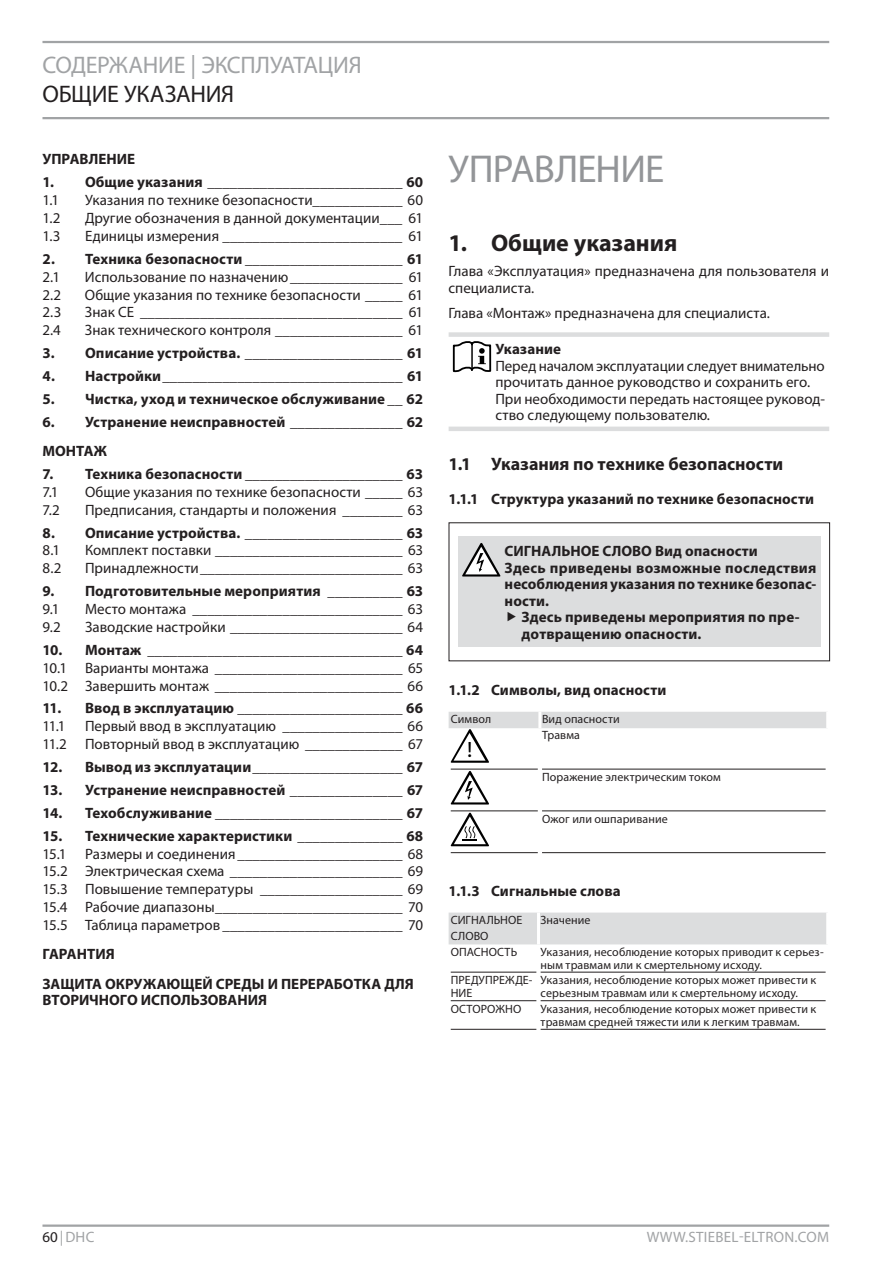
<style>
.page{position:relative;width:893px;height:1263px;background:#fff}
.page>*{position:absolute;margin:0;border:0;box-sizing:border-box;transform-origin:0 0}
.t1{font:39px "Myriad Pro";letter-spacing:-.02em;color:#939598}
.t2{font:24px "Myriad Pro";letter-spacing:-.015em;color:#a1a3a5}
.t3{font:700 24px "Myriad Pro";color:#231f20}
.t4{font:24px "Myriad Pro";letter-spacing:-.015em;color:#231f20}
.t5{font:22.5px "STE Info Text";color:#000}
.t6{font:700 18px "Myriad Pro";color:#231f20}
.t7{font:15px/17.9px "Myriad Pro";color:#231f20}
.t8{font:700 15px/16.5px "Myriad Pro";letter-spacing:.005em;color:#231f20}
.t9{font:15px "Myriad Pro";letter-spacing:.02em;color:#a1a3a5}
.t10{font:12px/13.2px "Myriad Pro";letter-spacing:.01em;color:#231f20}
.s1{color:#231f20}
</style>
<div class="page">
<hr style="left:42px;top:1225px;width:787px;height:2px;background:#a1a3a5">
<hr style="left:42px;top:41px;width:787px;height:2px;background:#a1a3a5">
<hr style="left:42px;top:117px;width:787px;height:2px;background:#a1a3a5">
<div style="left:449px;top:332px;width:380px;height:5px;background:#dcddde"></div>
<hr style="left:449px;top:427px;width:380px;height:4px;background:#dcddde">
<svg style="left:453px;top:341px;width:38px;height:31px"></svg>
<hr style="left:471px;top:344px;width:2px;height:25px;background:#000">
<div style="left:458px;top:536px;width:363px;height:111px;background:#dcddde"></div>
<svg style="left:462px;top:543px;width:38px;height:34px"></svg>
<hr style="left:451px;top:769px;width:87px;height:1px;background:#231f20">
<hr style="left:542px;top:769px;width:283px;height:1px;background:#231f20">
<hr style="left:451px;top:811px;width:87px;height:1px;background:#231f20">
<hr style="left:542px;top:811px;width:283px;height:1px;background:#231f20">
<hr style="left:451px;top:852px;width:87px;height:1px;background:#231f20">
<hr style="left:542px;top:852px;width:283px;height:1px;background:#231f20">
<div style="left:449px;top:913px;width:377px;height:31px;background:#dcddde"></div>
<hr style="left:537px;top:913px;width:3px;height:31px;background:#fff">
<hr style="left:451px;top:972px;width:85px;height:1px;background:#231f20">
<hr style="left:541px;top:972px;width:284px;height:1px;background:#231f20">
<hr style="left:451px;top:1000px;width:85px;height:1px;background:#231f20">
<hr style="left:541px;top:1000px;width:284px;height:1px;background:#231f20">
<hr style="left:451px;top:1029px;width:85px;height:1px;background:#231f20">
<hr style="left:541px;top:1029px;width:284px;height:1px;background:#231f20">
<svg style="left:449px;top:712px;width:377px;height:51px"></svg>
<svg style="left:451px;top:771px;width:38px;height:34px"></svg>
<svg style="left:451px;top:813px;width:38px;height:33px"></svg>
<h2 class="t2" style="left:42px;top:56px;width:321px">СОДЕРЖАНИЕ | ЭКСПЛУАТАЦИЯ</h2>
<h2 class="t4" style="left:42px;top:85px;width:193px">ОБЩИЕ УКАЗАНИЯ</h2>
<p class="t8" style="left:42px;top:152px;width:94px">УПРАВЛЕНИЕ</p>
<p class="t8" style="left:42px;top:175px;width:382px">1. Общие указания __________________________ 60</p>
<p class="t7" style="left:42px;top:192px;width:18px">1.1</p>
<p class="t7" style="left:85px;top:192px;width:340px">Указания по технике безопасности____________ 60</p>
<p class="t7" style="left:42px;top:210px;width:20px">1.2</p>
<p class="t7" style="left:85px;top:210px;width:340px">Другие обозначения в данной документации ___ 61</p>
<p class="t7" style="left:42px;top:228px;width:20px">1.3</p>
<p class="t7" style="left:85px;top:228px;width:339px">Единицы измерения ________________________ 61</p>
<p class="t8" style="left:42px;top:252px;width:382px">2. Техника безопасности _____________________ 61</p>
<p class="t7" style="left:42px;top:269px;width:19px">2.1</p>
<p class="t7" style="left:85px;top:269px;width:340px">Использование по назначению _______________ 61</p>
<p class="t7" style="left:42px;top:287px;width:20px">2.2</p>
<p class="t7" style="left:85px;top:287px;width:340px">Общие указания по технике безопасности _____ 61</p>
<p class="t7" style="left:43px;top:304px;width:20px">2.3</p>
<p class="t7" style="left:85px;top:304px;width:340px">Знак CE ___________________________________ 61</p>
<p class="t7" style="left:43px;top:322px;width:20px">2.4</p>
<p class="t7" style="left:85px;top:322px;width:340px">Знак технического контроля _________________ 61</p>
<p class="t8" style="left:43px;top:346px;width:382px">3. Описание устройства. _____________________ 61</p>
<p class="t8" style="left:43px;top:369px;width:382px">4. Настройки ________________________________ 61</p>
<p class="t8" style="left:43px;top:392px;width:382px">5. Чистка, уход и техническое обслуживание __ 62</p>
<p class="t8" style="left:43px;top:408px;width:382px;line-height:29.2px">6. Устранение неисправностей _______________ 62<br>МОНТАЖ</p>
<p class="t8" style="left:43px;top:467px;width:382px">7. Техника безопасности _____________________ 63</p>
<p class="t7" style="left:43px;top:484px;width:18px">7.1</p>
<p class="t7" style="left:85px;top:484px;width:339px">Общие указания по технике безопасности _____ 63</p>
<p class="t7" style="left:43px;top:502px;width:19px">7.2</p>
<p class="t7" style="left:85px;top:502px;width:339px">Предписания, стандарты и положения ________ 63</p>
<p class="t8" style="left:43px;top:525px;width:382px">8. Описание устройства. _____________________ 63</p>
<p class="t7" style="left:43px;top:542px;width:19px">8.1</p>
<p class="t7" style="left:85px;top:542px;width:340px">Комплект поставки _________________________ 63</p>
<p class="t7" style="left:43px;top:560px;width:20px">8.2</p>
<p class="t7" style="left:85px;top:560px;width:340px">Принадлежности ___________________________ 63</p>
<p class="t8" style="left:43px;top:584px;width:382px">9. Подготовительные мероприятия __________ 63</p>
<p class="t7" style="left:43px;top:601px;width:19px">9.1</p>
<p class="t7" style="left:85px;top:601px;width:340px">Место монтажа ____________________________ 63</p>
<p class="t7" style="left:43px;top:619px;width:20px">9.2</p>
<p class="t7" style="left:85px;top:619px;width:339px">Заводские настройки _______________________ 64</p>
<p class="t8" style="left:43px;top:643px;width:382px">10. Монтаж __________________________________ 64</p>
<p class="t7" style="left:43px;top:660px;width:382px">10.1 Варианты монтажа _________________________ 65<br>10.2 Завершить монтаж _________________________ 66</p>
<p class="t8" style="left:43px;top:701px;width:382px">11. Ввод в эксплуатацию ______________________ 66</p>
<p class="t7" style="left:43px;top:718px;width:25px">11.1</p>
<p class="t7" style="left:43px;top:718px;width:382px;text-align:right">Первый ввод в эксплуатацию ________________ 66<br>11.2 Повторный ввод в эксплуатацию _____________ 67</p>
<p class="t8" style="left:43px;top:760px;width:382px">12. Вывод из эксплуатации ____________________ 67</p>
<p class="t8" style="left:43px;top:783px;width:382px">13. Устранение неисправностей _______________ 67</p>
<p class="t8" style="left:43px;top:806px;width:382px">14. Техобслуживание _________________________ 67</p>
<p class="t8" style="left:43px;top:828px;width:382px">15. Технические характеристики ______________ 68</p>
<p class="t7" style="left:43px;top:846px;width:382px;text-align:justify">15.1 Размеры и соединения ______________________ 68<br>15.2 Электрическая схема _______________________ 69<br>15.3 Повышение температуры ___________________ 69<br>15.4 Рабочие диапазоны _________________________ 70<br>15.5 Таблица параметров ________________________ 70</p>
<p class="t8" style="left:43px;top:941px;width:373px;line-height:29.2px">ГАРАНТИЯ<br>ЗАЩИТА ОКРУЖАЮЩЕЙ СРЕДЫ И ПЕРЕРАБОТКА ДЛЯ</p>
<p class="t8" style="left:43px;top:993px;width:226px">ВТОРИЧНОГО ИСПОЛЬЗОВАНИЯ</p>
<h1 class="t1" style="left:449px;top:154px;width:217px">УПРАВЛЕНИЕ</h1>
<h2 class="t3" style="left:449px;top:234px;width:230px">1. Общие указания</h2>
<p class="t7" style="left:449px;top:264px;width:382px;line-height:16.5px">Глава «Эксплуатация» предназначена для пользователя и специалиста.</p>
<p class="t7" style="left:449px;top:305px;width:323px">Глава «Монтаж» предназначена для специалиста.</p>
<p class="t8" style="left:495px;top:342px;width:67px">Указание</p>
<p class="t7" style="left:495px;top:359px;width:331px;line-height:16.5px">Перед началом эксплуатации следует внимательно прочитать данное руководство и сохранить его.<br>При необходимости передать настоящее руковод&shy;ство следующему пользователю.</p>
<p class="t6" style="left:449px;top:458px;width:336px">1.1 Указания по технике безопасности</p>
<p class="t8" style="left:449px;top:492px;width:367px">1.1.1 Структура указаний по технике безопасности</p>
<p class="t8" style="left:505px;top:544px;width:313px">СИГНАЛЬНОЕ СЛОВО Вид опасности<br>Здесь приведены возможные последствия несоблюдения указания по технике безопас&shy;ности.</p>
<p class="t8" style="left:522px;top:610px;width:279px">Здесь приведены мероприятия по пре&shy;дотвращению опасности.</p>
<p class="t8" style="left:449px;top:682px;width:219px">1.1.2 Символы, вид опасности</p>
<p class="t10" style="left:451px;top:713px;width:42px">Символ</p>
<p class="t10" style="left:542px;top:711px;width:79px;line-height:16.5px">Вид опасности<br>Травма</p>
<p class="t10" style="left:542px;top:771px;width:180px">Поражение электрическим током</p>
<p class="t10" style="left:542px;top:813px;width:127px">Ожог или ошпаривание</p>
<h3 class="t5" style="left:466px;top:742px;width:8px">!</h3>
<p class="t8" style="left:449px;top:883px;width:174px">1.1.3 Сигнальные слова</p>
<p class="t10" style="left:451px;top:912px;width:73px;line-height:16.5px">СИГНАЛЬНОЕ<br>СЛОВО</p>
<p class="t10" style="left:541px;top:914px;width:51px">Значение</p>
<p class="t10" style="left:451px;top:946px;width:68px">ОПАСНОСТЬ</p>
<p class="t10" style="left:541px;top:946px;width:285px">Указания, несоблюдение которых приводит к серьез&shy;ным травмам или к смертельному исходу.</p>
<p class="t10" style="left:451px;top:974px;width:83px">ПРЕДУПРЕЖДЕ-<br>НИЕ</p>
<p class="t10" style="left:541px;top:974px;width:277px">Указания, несоблюдение которых может привести к серьезным травмам или к смертельному исходу.</p>
<p class="t10" style="left:451px;top:1003px;width:72px">ОСТОРОЖНО</p>
<p class="t10" style="left:541px;top:1003px;width:277px">Указания, несоблюдение которых может привести к травмам средней тяжести или к легким травмам.</p>
<p class="t9" style="left:42px;top:1231px;width:53px"><span class="s1">60</span> | DHC</p>
<p class="t9" style="left:647px;top:1231px;width:184px">WWW.STIEBEL-ELTRON.COM</p>
</div>
